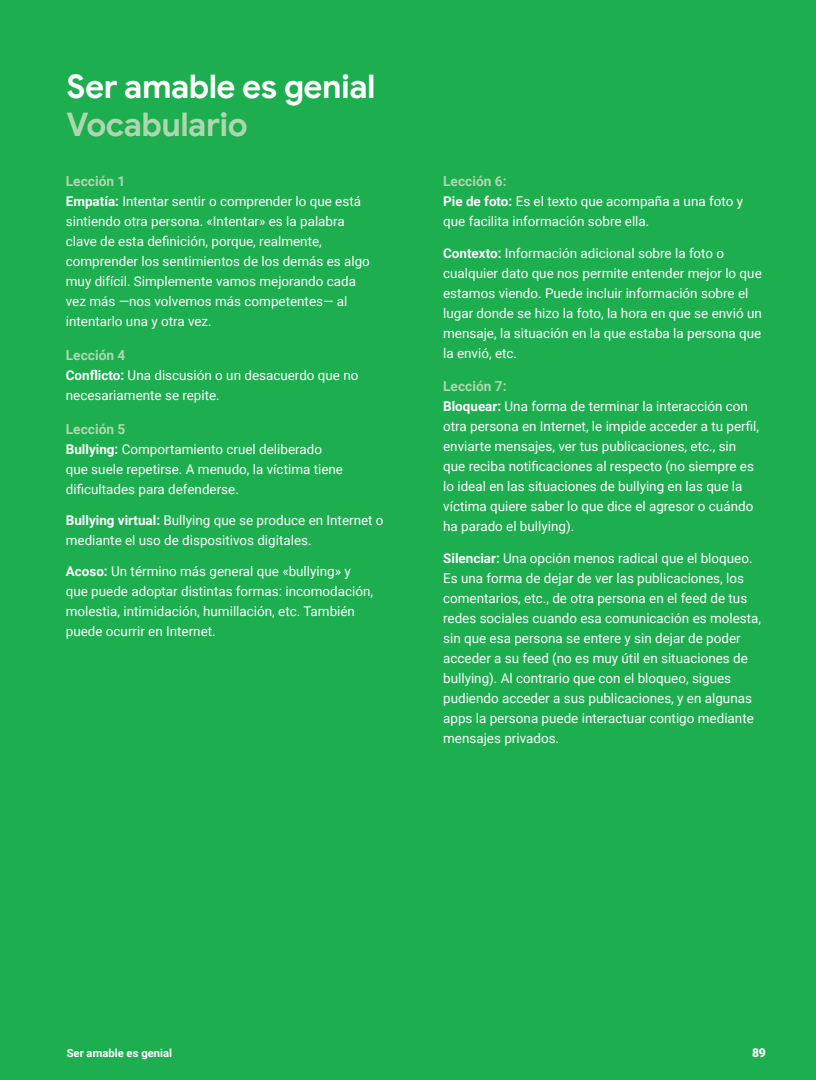
<style>
.page{position:relative;width:816px;height:1080px;background:#1cae4f}
.page>*{position:absolute;margin:0;border:0;box-sizing:border-box;transform-origin:0 0}
.Section_Header____b{font:700 32.5px "Google Sans";letter-spacing:-.015em;color:#fff}
.Section_Header____b-2{font:700 32.5px "Google Sans";letter-spacing:-.02em;color:#aed7b0}
.BodyHeadline_Roboto{font:700 13.75px "Roboto";color:#aed7b0}
.Body_RobotoRg_10_16{font:13.5px/20px "Roboto";color:#fff}
.folio{font:900 12.25px "Roboto";color:#fff}
.footer_SectionTitle{font:700 11.25px "Roboto";color:#fff}
.s1{font-weight:700}
</style>
<div class="page">
<p class="Section_Header____b" style="left:67px;top:67px;width:311px">Ser amable es genial</p>
<p class="Section_Header____b-2" style="left:67px;top:104px;width:183px">Vocabulario</p>
<p class="BodyHeadline_Roboto" style="left:66px;top:172px;width:61px">Lección 1</p>
<p class="Body_RobotoRg_10_16" style="left:66px;top:191px;width:306px"><span class="s1">Empatía:</span> Intentar sentir o comprender lo que está sintiendo otra persona. «Intentar» es la palabra clave de esta definición, porque, realmente, comprender los sentimientos de los demás es algo muy difícil. Simplemente vamos mejorando cada vez más —nos volvemos más competentes— al intentarlo una y otra vez.</p>
<p class="BodyHeadline_Roboto" style="left:66px;top:346px;width:61px">Lección 4</p>
<p class="Body_RobotoRg_10_16" style="left:66px;top:365px;width:294px"><span class="s1">Conflicto:</span> Una discusión o un desacuerdo que no necesariamente se repite.</p>
<p class="BodyHeadline_Roboto" style="left:66px;top:419px;width:61px">Lección 5</p>
<p class="Body_RobotoRg_10_16" style="left:66px;top:439px;width:279px"><span class="s1">Bullying:</span> Comportamiento cruel deliberado que suele repetirse. A menudo, la víctima tiene dificultades para defenderse.</p>
<p class="Body_RobotoRg_10_16" style="left:66px;top:510px;width:319px"><span class="s1">Bullying virtual:</span> Bullying que se produce en Internet o mediante el uso de dispositivos digitales.</p>
<p class="Body_RobotoRg_10_16" style="left:66px;top:561px;width:309px"><span class="s1">Acoso:</span> Un término más general que «bullying» y que puede adoptar distintas formas: incomodación, molestia, intimidación, humillación, etc. También puede ocurrir en Internet.</p>
<p class="BodyHeadline_Roboto" style="left:443px;top:172px;width:65px">Lección 6:</p>
<p class="Body_RobotoRg_10_16" style="left:443px;top:191px;width:301px"><span class="s1">Pie de foto:</span> Es el texto que acompaña a una foto y que facilita información sobre ella.</p>
<p class="Body_RobotoRg_10_16" style="left:443px;top:242px;width:320px"><span class="s1">Contexto:</span> Información adicional sobre la foto o cualquier dato que nos permite entender mejor lo que estamos viendo. Puede incluir información sobre el lugar donde se hizo la foto, la hora en que se envió un mensaje, la situación en la que estaba la persona que la envió, etc.</p>
<p class="BodyHeadline_Roboto" style="left:443px;top:377px;width:65px">Lección 7:</p>
<p class="Body_RobotoRg_10_16" style="left:443px;top:396px;width:317px"><span class="s1">Bloquear:</span> Una forma de terminar la interacción con otra persona en Internet, le impide acceder a tu perfil, enviarte mensajes, ver tus publicaciones, etc., sin que reciba notificaciones al respecto (no siempre es lo ideal en las situaciones de bullying en las que la víctima quiere saber lo que dice el agresor o cuándo ha parado el bullying).</p>
<p class="Body_RobotoRg_10_16" style="left:443px;top:547px;width:319px"><span class="s1">Silenciar:</span> Una opción menos radical que el bloqueo.<br>Es una forma de dejar de ver las publicaciones, los comentarios, etc., de otra persona en el feed de tus redes sociales cuando esa comunicación es molesta, sin que esa persona se entere y sin dejar de poder acceder a su feed (no es muy útil en situaciones de bullying). Al contrario que con el bloqueo, sigues pudiendo acceder a sus publicaciones, y en algunas apps la persona puede interactuar contigo mediante mensajes privados.</p>
<p class="footer_SectionTitle" style="left:67px;top:1045px;width:107px">Ser amable es genial</p>
<p class="folio" style="left:752px;top:1044px;width:15px">89</p>
</div>
